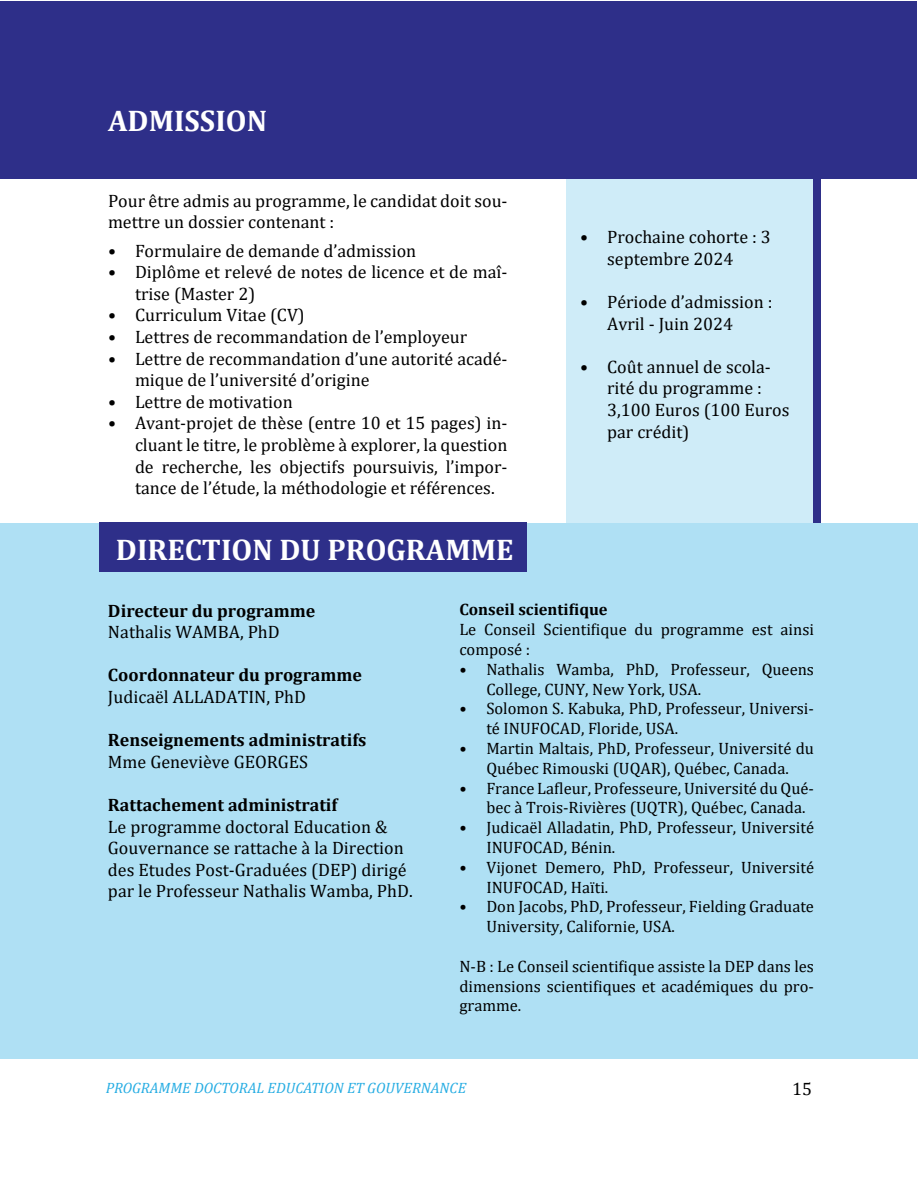
<style>
.page{position:relative;width:918px;height:1188px;background:#fff}
.page>*{position:absolute;margin:0;border:0;box-sizing:border-box;transform-origin:0 0}
.Titre{font:700 30px "Cambria";color:#fff}
.Cors_de_texte_sans_sp{font:18px/21.6px "Cambria";color:#000}
.Cors_de_texte_sans_sp-2{font:700 18px "Cambria";color:#000}
.Corps_du_texte{font:18px/21.6px "Cambria";color:#000}
.Cors_de_texte_sans_sp-3{font:16.5px/19.8px "Cambria";color:#000}
.Cors_de_texte_sans_sp-4{font:700 16.5px "Cambria";color:#000}
.t1{font:italic 15px "Cambria";color:#27ade3}
</style>
<div class="page">
<div style="left:813px;top:179px;width:8px;height:344px;background:#2e2f89"></div>
<div style="left:567px;top:132px;width:246px;height:391px;background:#cfecf8"></div>
<div style="left:1px;top:523px;width:917px;height:535px;background:#afe0f4"></div>
<div style="left:1px;top:1px;width:916px;height:178px;background:#2e2f89"></div>
<div style="left:99px;top:523px;width:428px;height:49px;background:#2e2f89"></div>
<p class="Titre" style="left:108px;top:100px;width:161px">ADMISSION</p>
<p class="Corps_du_texte" style="left:108px;top:190px;width:401px">Pour être admis au programme, le candidat doit sou&shy;mettre un dossier contenant :</p>
<p class="Cors_de_texte_sans_sp" style="left:108px;top:240px;width:310px">• Formulaire de demande d’admission</p>
<p class="Cors_de_texte_sans_sp" style="left:135px;top:261px;width:374px;text-indent:-27px">• Diplôme et relevé de notes de licence et de maî&shy;trise (Master 2)</p>
<p class="Cors_de_texte_sans_sp" style="left:108px;top:304px;width:198px">• Curriculum Vitae (CV)</p>
<p class="Cors_de_texte_sans_sp" style="left:108px;top:326px;width:361px">• Lettres de recommandation de l’employeur</p>
<p class="Cors_de_texte_sans_sp" style="left:135px;top:348px;width:374px;text-indent:-27px">• Lettre de recommandation d’une autorité acadé&shy;mique de l’université d’origine</p>
<p class="Cors_de_texte_sans_sp" style="left:108px;top:391px;width:186px">• Lettre de motivation</p>
<p class="Cors_de_texte_sans_sp" style="left:135px;top:412px;width:374px;text-align:justify;text-indent:-27px">• Avant-projet de thèse (entre 10 et 15 pages) in&shy;cluant le titre, le problème à explorer, la question de recherche, les objectifs poursuivis, l’impor&shy;tance de l’étude, la méthodologie et références.</p>
<p class="Titre" style="left:116px;top:528px;width:399px">DIRECTION DU PROGRAMME</p>
<p class="Cors_de_texte_sans_sp" style="left:580px;top:226px;width:192px;text-align:center">• Prochaine cohorte : 3 septembre 2024</p>
<p class="Cors_de_texte_sans_sp" style="left:607px;top:291px;width:167px;text-indent:-27px">• Période d’admission :<br>Avril - Juin 2024</p>
<p class="Cors_de_texte_sans_sp" style="left:607px;top:356px;width:184px;text-indent:-27px">• Coût annuel de scola&shy;rité du programme :<br>3,100 Euros (100 Euros par crédit)</p>
<p class="Cors_de_texte_sans_sp-2" style="left:108px;top:598px;width:209px">Directeur du programme</p>
<p class="Cors_de_texte_sans_sp" style="left:108px;top:621px;width:173px">Nathalis WAMBA, PhD</p>
<p class="Cors_de_texte_sans_sp-2" style="left:108px;top:663px;width:256px">Coordonnateur du programme</p>
<p class="Cors_de_texte_sans_sp" style="left:108px;top:686px;width:200px">Judicaël ALLADATIN, PhD</p>
<p class="Cors_de_texte_sans_sp-2" style="left:108px;top:727px;width:260px">Renseignements administratifs</p>
<p class="Cors_de_texte_sans_sp" style="left:108px;top:751px;width:202px">Mme Geneviève GEORGES</p>
<p class="Cors_de_texte_sans_sp-2" style="left:108px;top:792px;width:231px">Rattachement administratif</p>
<p class="Cors_de_texte_sans_sp" style="left:108px;top:816px;width:306px">Le programme doctoral Education &amp; Gouvernance se rattache à la Direction des Etudes Post-Graduées (DEP) dirigé par le Professeur Nathalis Wamba, PhD.</p>
<p class="Cors_de_texte_sans_sp-4" style="left:459px;top:598px;width:150px">Conseil scientifique</p>
<p class="Cors_de_texte_sans_sp-3" style="left:459px;top:620px;width:356px">Le Conseil Scientifique du programme est ainsi composé :</p>
<p class="Cors_de_texte_sans_sp-3" style="left:486px;top:659px;width:329px;text-indent:-27px">• Nathalis Wamba, PhD, Professeur, Queens<br>College, CUNY, New York, USA.</p>
<p class="Cors_de_texte_sans_sp-3" style="left:486px;top:699px;width:329px;text-indent:-27px">• Solomon S. Kabuka, PhD, Professeur, Universi&shy;té INUFOCAD, Floride, USA.</p>
<p class="Cors_de_texte_sans_sp-3" style="left:459px;top:738px;width:356px;text-align:center">• Martin Maltais, PhD, Professeur, Université du<br>Québec Rimouski (UQAR), Québec, Canada.</p>
<p class="Cors_de_texte_sans_sp-3" style="left:486px;top:778px;width:329px;text-indent:-27px">• France Lafleur, Professeure, Université du Qué&shy;bec à Trois-Rivières (UQTR), Québec, Canada.</p>
<p class="Cors_de_texte_sans_sp-3" style="left:486px;top:818px;width:329px;text-indent:-27px">• Judicaël Alladatin, PhD, Professeur, Université<br>INUFOCAD, Bénin.</p>
<p class="Cors_de_texte_sans_sp-3" style="left:486px;top:857px;width:329px;text-indent:-27px">• Vijonet Demero, PhD, Professeur, Université<br>INUFOCAD, Haïti.</p>
<p class="Cors_de_texte_sans_sp-3" style="left:486px;top:897px;width:329px;text-indent:-27px">• Don Jacobs, PhD, Professeur, Fielding Graduate<br>University, Californie, USA.</p>
<p class="Cors_de_texte_sans_sp-3" style="left:459px;top:956px;width:356px;text-align:justify">N-B : Le Conseil scientifique assiste la DEP dans les dimensions scientifiques et académiques du pro&shy;gramme.</p>
<p class="t1" style="left:106px;top:1077px;width:362px">PROGRAMME DOCTORAL EDUCATION ET GOUVERNANCE</p>
<p class="Cors_de_texte_sans_sp" style="left:792px;top:1078px;width:21px">15</p>
</div>
